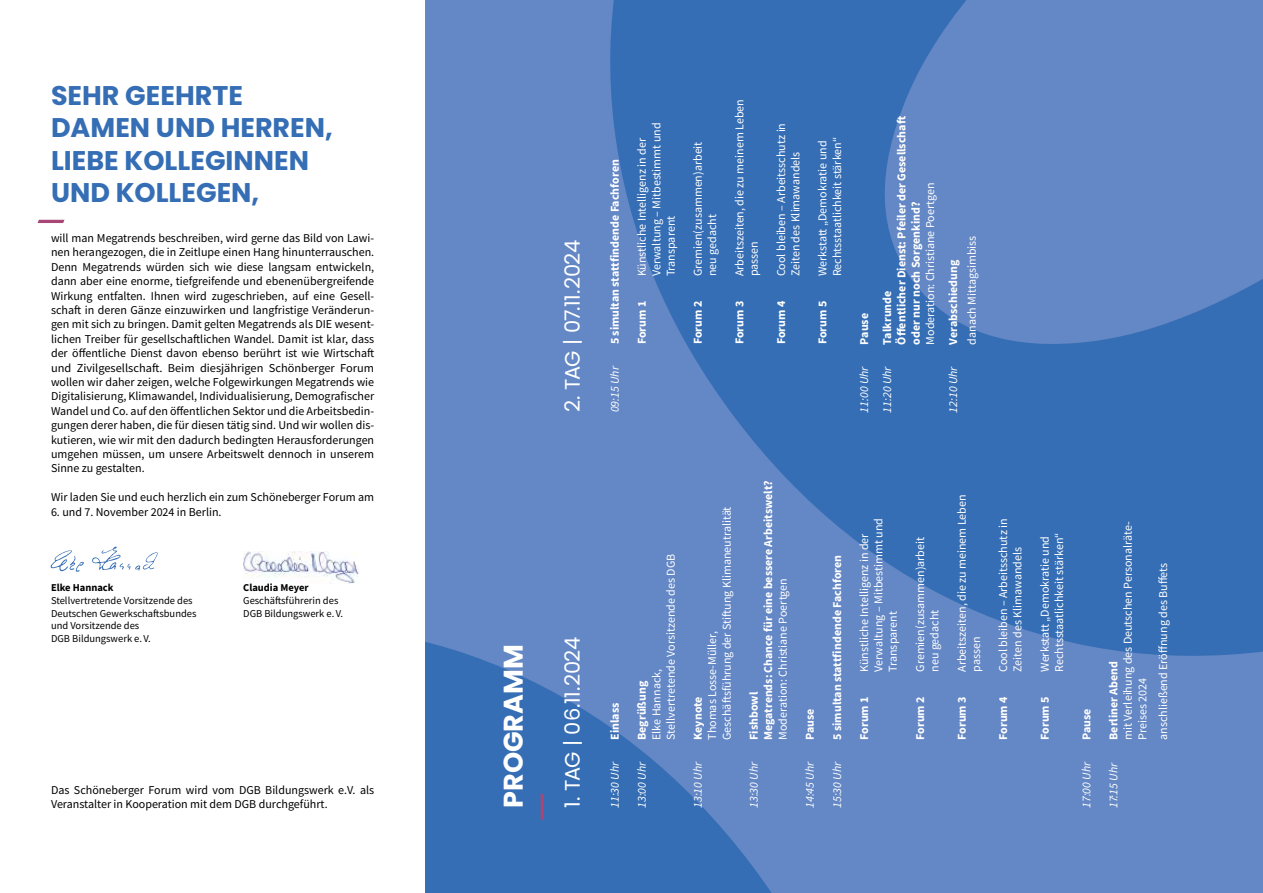
<style>
.page{position:relative;width:1263px;height:893px;background:#fff}
.page>*{position:absolute;margin:0;border:0;box-sizing:border-box;transform-origin:0 0}
.t1{font:700 27px/32.4px "Poppins";color:#356eb5}
.t2{font:700 27px "Poppins";color:#fff}
.t3{font:21px "Poppins";letter-spacing:-.025em;color:#fff}
.t4{font:12px/14.4px "Source Sans Pro";color:#000;text-align:justify}
.t5{font:12px/14.4px "Source Sans Pro";color:#fff}
.t6{font:700 12px/14.4px "Source Sans Pro";color:#fff}
.t7{font:italic 12px "Source Sans Pro";color:#fff}
.t8{font:10.5px/12.6px "Source Sans Pro";color:#000}
.t9{font:700 10.5px "Source Sans Pro";color:#000}
</style>
<div class="page">
<svg style="left:38px;top:220px;width:26px;height:3px"></svg>
<svg style="left:50px;top:550px;width:34px;height:22px"></svg>
<svg style="left:92px;top:546px;width:66px;height:25px"></svg>
<div style="left:425px;top:0;width:838px;height:893px;background:#6487c5"></div>
<svg style="left:425px;top:642px;width:347px;height:251px;fill:#356eb5"></svg>
<svg style="left:602px;top:0;width:661px;height:665px;fill:#356eb5"></svg>
<svg style="left:541px;top:793px;width:3px;height:27px"></svg>
<img style="left:243px;top:551px;width:115px;height:32px">
<h1 class="t1" style="left:51px;top:79px;width:283px">SEHR GEEHRTE<br>DAMEN UND HERREN,<br>LIEBE KOLLEGINNEN<br>UND KOLLEGEN,</h1>
<p class="t4" style="left:51px;top:231px;width:325px">will man Megatrends beschreiben, wird gerne das Bild von Lawi&shy;nen herangezogen, die in Zeitlupe einen Hang hinunterrauschen.<br>Denn Megatrends würden sich wie diese langsam entwickeln, dann aber eine enorme, tiefgreifende und ebenenübergreifende Wirkung entfalten. Ihnen wird zugeschrieben, auf eine Gesell&shy;schaft in deren Gänze einzuwirken und langfristige Veränderun&shy;gen mit sich zu bringen. Damit gelten Megatrends als DIE wesent&shy;lichen Treiber für gesellschaftlichen Wandel. Damit ist klar, dass der öffentliche Dienst davon ebenso berührt ist wie Wirtschaft und Zivilgesellschaft. Beim diesjährigen Schönberger Forum wollen wir daher zeigen, welche Folgewirkungen Megatrends wie Digitalisierung, Klimawandel, Individualisierung, Demografischer Wandel und Co. auf den öffentlichen Sektor und die Arbeitsbedin&shy;gungen derer haben, die für diesen tätig sind. Und wir wollen dis&shy;kutieren, wie wir mit den dadurch bedingten Herausforderungen umgehen müssen, um unsere Arbeitswelt dennoch in unserem Sinne zu gestalten.</p>
<p class="t4" style="left:51px;top:490px;width:325px">Wir laden Sie und euch herzlich ein zum Schöneberger Forum am</p>
<p class="t4" style="left:51px;top:504px;width:172px">6. und 7. November 2024 in Berlin.</p>
<p class="t9" style="left:51px;top:581px;width:64px">Elke Hannack</p>
<p class="t8" style="left:51px;top:594px;width:147px">Stellvertretende Vorsitzende des<br>Deutschen Gewerkschaftsbundes und Vorsitzende des<br>DGB Bildungswerk e. V.</p>
<p class="t9" style="left:243px;top:581px;width:67px">Claudia Meyer</p>
<p class="t8" style="left:243px;top:594px;width:101px">Geschäftsführerin des<br>DGB Bildungswerk e. V.</p>
<p class="t4" style="left:51px;top:782px;width:325px">Das Schöneberger Forum wird vom DGB Bildungswerk e.V. als<br>Veranstalter in Kooperation mit dem DGB durchgeführt.</p>
<h2 class="t3" style="left:560px;top:412px;width:174px;rotate:-90deg">2. TAG | 07.11.2024</h2>
<h1 class="t2" style="left:498px;top:808px;width:165px;rotate:-90deg">PROGRAMM</h1>
<h2 class="t3" style="left:560px;top:808px;width:172px;rotate:-90deg">1. TAG | 06.11.2024</h2>
<p class="t6" style="left:607px;top:344px;width:187px;rotate:-90deg">5 simultan stattfindende Fachforen</p>
<p class="t7" style="left:607px;top:412px;width:48px;rotate:-90deg">09:15 Uhr</p>
<p class="t5" style="left:635px;top:276px;width:155px;rotate:-90deg">Künstliche Intelligenz in der<br>Verwaltung – Mitbestimmt und<br>Transparent</p>
<p class="t6" style="left:635px;top:344px;width:45px;rotate:-90deg">Forum 1</p>
<p class="t5" style="left:691px;top:276px;width:136px;rotate:-90deg">Gremien(zusammen)arbeit neu gedacht</p>
<p class="t6" style="left:690px;top:344px;width:45px;rotate:-90deg">Forum 2</p>
<p class="t5" style="left:732px;top:276px;width:179px;rotate:-90deg">Arbeitszeiten, die zu meinem Leben passen</p>
<p class="t6" style="left:732px;top:344px;width:45px;rotate:-90deg">Forum 3</p>
<p class="t5" style="left:774px;top:276px;width:155px;rotate:-90deg">Cool bleiben – Arbeitsschutz in<br>Zeiten des Klimawandels</p>
<p class="t6" style="left:774px;top:344px;width:45px;rotate:-90deg">Forum 4</p>
<p class="t5" style="left:815px;top:276px;width:141px;rotate:-90deg">Werkstatt „Demokratie und<br>Rechtsstaatlichkeit stärken“</p>
<p class="t6" style="left:815px;top:344px;width:45px;rotate:-90deg">Forum 5</p>
<p class="t6" style="left:857px;top:344px;width:33px;rotate:-90deg">Pause</p>
<p class="t7" style="left:856px;top:413px;width:48px;rotate:-90deg">11:00 Uhr</p>
<p class="t6" style="left:880px;top:344px;width:230px;rotate:-90deg">Talkrunde<br>Öffentlicher Dienst: Pfeiler der Gesellschaft oder nur noch Sorgenkind?</p>
<p class="t5" style="left:923px;top:344px;width:163px;rotate:-90deg">Moderation: Christiane Poertgen</p>
<p class="t7" style="left:879px;top:413px;width:48px;rotate:-90deg">11:20 Uhr</p>
<p class="t5" style="left:964px;top:344px;width:110px;rotate:-90deg">danach Mittagsimbiss</p>
<p class="t6" style="left:946px;top:344px;width:86px;rotate:-90deg">Verabschiedung</p>
<p class="t7" style="left:945px;top:413px;width:48px;rotate:-90deg">12:10 Uhr</p>
<p class="t6" style="left:607px;top:740px;width:39px;rotate:-90deg">Einlass</p>
<p class="t7" style="left:607px;top:808px;width:48px;rotate:-90deg">11:30 Uhr</p>
<p class="t5" style="left:649px;top:740px;width:188px;rotate:-90deg">Elke Hannack,<br>Stellvertretende Vorsitzende des DGB</p>
<p class="t6" style="left:635px;top:740px;width:61px;rotate:-90deg">Begrüßung</p>
<p class="t7" style="left:634px;top:808px;width:48px;rotate:-90deg">13:00 Uhr</p>
<p class="t5" style="left:705px;top:740px;width:235px;rotate:-90deg">Thomas Losse-Müller,<br>Geschäftsführung der Stiftung Klimaneutralität</p>
<p class="t6" style="left:690px;top:740px;width:45px;rotate:-90deg">Keynote</p>
<p class="t7" style="left:690px;top:808px;width:48px;rotate:-90deg">13:10 Uhr</p>
<p class="t6" style="left:746px;top:740px;width:261px;rotate:-90deg">Fishbowl<br>Megatrends: Chance für eine bessere Arbeitswelt?</p>
<p class="t5" style="left:775px;top:740px;width:163px;rotate:-90deg">Moderation: Christiane Poertgen</p>
<p class="t7" style="left:746px;top:808px;width:48px;rotate:-90deg">13:30 Uhr</p>
<p class="t6" style="left:802px;top:740px;width:33px;rotate:-90deg">Pause</p>
<p class="t7" style="left:802px;top:808px;width:48px;rotate:-90deg">14:45 Uhr</p>
<p class="t6" style="left:830px;top:740px;width:187px;rotate:-90deg">5 simultan stattfindende Fachforen</p>
<p class="t7" style="left:829px;top:808px;width:48px;rotate:-90deg">15:30 Uhr</p>
<p class="t5" style="left:857px;top:672px;width:155px;rotate:-90deg">Künstliche Intelligenz in der<br>Verwaltung – Mitbestimmt und<br>Transparent</p>
<p class="t6" style="left:857px;top:740px;width:45px;rotate:-90deg">Forum 1</p>
<p class="t5" style="left:913px;top:672px;width:136px;rotate:-90deg">Gremien(zusammen)arbeit neu gedacht</p>
<p class="t6" style="left:913px;top:740px;width:45px;rotate:-90deg">Forum 2</p>
<p class="t5" style="left:954px;top:672px;width:179px;rotate:-90deg">Arbeitszeiten, die zu meinem Leben passen</p>
<p class="t6" style="left:954px;top:740px;width:45px;rotate:-90deg">Forum 3</p>
<p class="t5" style="left:996px;top:672px;width:155px;rotate:-90deg">Cool bleiben – Arbeitsschutz in<br>Zeiten des Klimawandels</p>
<p class="t6" style="left:996px;top:740px;width:45px;rotate:-90deg">Forum 4</p>
<p class="t5" style="left:1037px;top:672px;width:141px;rotate:-90deg">Werkstatt „Demokratie und<br>Rechtsstaatlichkeit stärken“</p>
<p class="t6" style="left:1037px;top:740px;width:45px;rotate:-90deg">Forum 5</p>
<p class="t6" style="left:1079px;top:740px;width:33px;rotate:-90deg">Pause</p>
<p class="t7" style="left:1079px;top:808px;width:48px;rotate:-90deg">17:00 Uhr</p>
<p class="t5" style="left:1121px;top:740px;width:219px;rotate:-90deg">mit Verleihung des Deutschen Personalräte-<br>Preises 2024</p>
<p class="t6" style="left:1106px;top:740px;width:80px;rotate:-90deg">Berliner Abend</p>
<p class="t7" style="left:1106px;top:808px;width:47px;rotate:-90deg">17:15 Uhr</p>
<p class="t5" style="left:1156px;top:740px;width:179px;rotate:-90deg">anschließend Eröffnung des Buffets</p>
</div>
